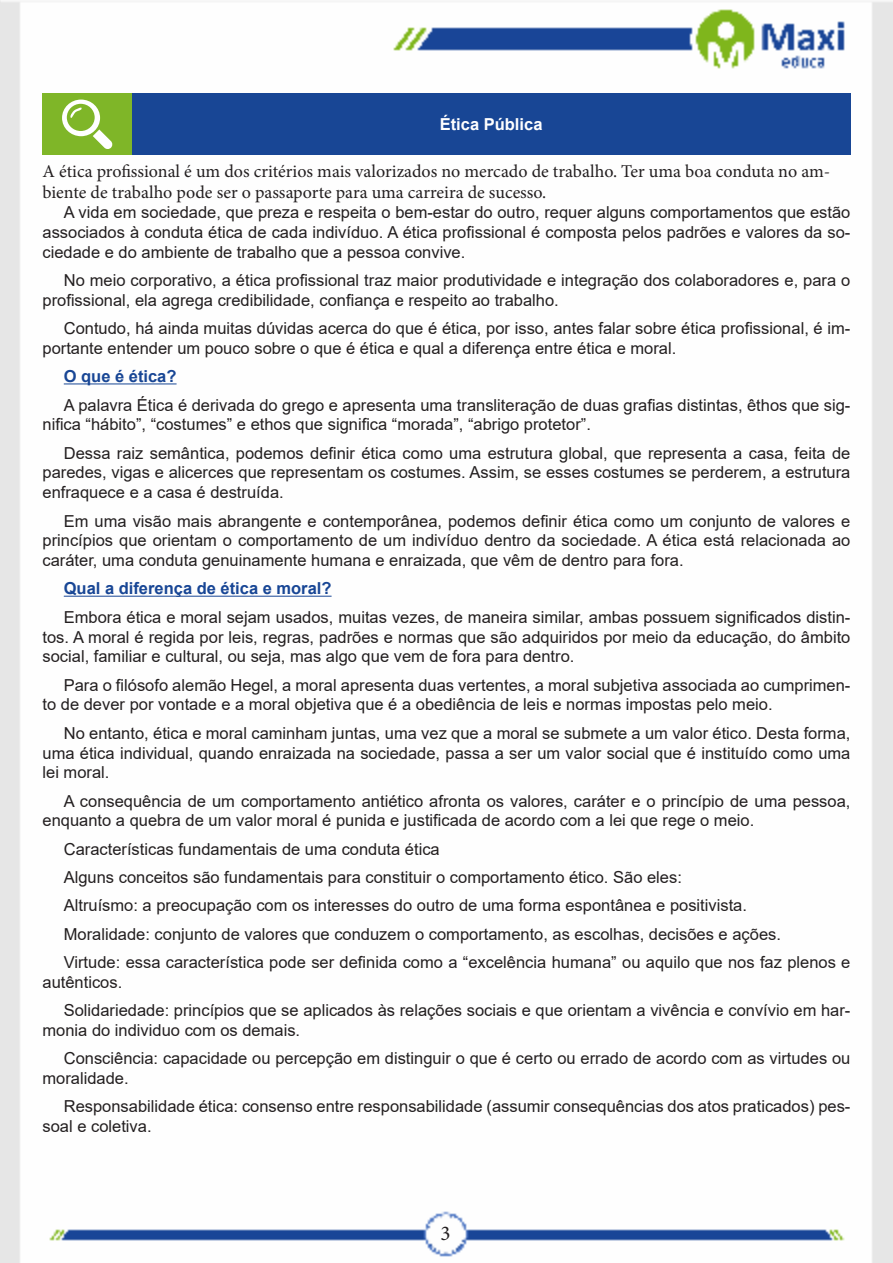
<style>
.page{position:relative;width:893px;height:1263px;background:#fff}
.page>*{position:absolute;margin:0;border:0;box-sizing:border-box;transform-origin:0 0}
.t1{font:21px "Minion Pro";color:#231f20}
.t2{font:18px/21.6px "Minion Pro";color:#231f20}
.Texto{font:16.5px/19.8px "Arial";color:#231f20}
.Texto-2{font:700 16.5px "Arial";color:#184695}
.Titulo_de_Caixa{font:700 16.5px "Arial";color:#fff}
</style>
<div class="page">
<img style="left:0;top:0;width:893px;height:1263px">
<hr style="left:64px;top:384px;width:113px;height:1px;background:#184695">
<hr style="left:64px;top:596px;width:268px;height:1px;background:#184695">
<div style="left:43px;top:94px;width:89px;height:61px;background:#7fb628"></div>
<div style="left:132px;top:94px;width:718px;height:61px;background:#184695"></div>
<svg style="left:62px;top:100px;width:51px;height:49px"></svg>
<p class="Titulo_de_Caixa" style="left:440px;top:113px;width:104px">Ética Pública</p>
<p class="t2" style="left:43px;top:160px;width:789px">A ética profissional é um dos critérios mais valorizados no mercado de trabalho. Ter uma boa conduta no am&shy;biente de trabalho pode ser o passaporte para uma carreira de sucesso.</p>
<p class="Texto" style="left:43px;top:202px;width:809px;text-align:justify;text-indent:21px">A vida em sociedade, que preza e respeita o bem-estar do outro, requer alguns comportamentos que estão associados à conduta ética de cada indivíduo. A ética profissional é composta pelos padrões e valores da so&shy;ciedade e do ambiente de trabalho que a pessoa convive.</p>
<p class="Texto" style="left:43px;top:270px;width:809px;text-indent:21px">No meio corporativo, a ética profissional traz maior produtividade e integração dos colaboradores e, para o profissional, ela agrega credibilidade, confiança e respeito ao trabalho.</p>
<p class="Texto" style="left:43px;top:318px;width:809px;text-indent:21px">Contudo, há ainda muitas dúvidas acerca do que é ética, por isso, antes falar sobre ética profissional, é im&shy;portante entender um pouco sobre o que é ética e qual a diferença entre ética e moral.</p>
<p class="Texto-2" style="left:64px;top:365px;width:114px">O que é ética?</p>
<p class="Texto" style="left:43px;top:395px;width:809px;text-indent:21px">A palavra Ética é derivada do grego e apresenta uma transliteração de duas grafias distintas, êthos que sig&shy;nifica “hábito”, “costumes” e ethos que significa “morada”, “abrigo protetor”.</p>
<p class="Texto" style="left:43px;top:443px;width:809px;text-align:justify;text-indent:21px">Dessa raiz semântica, podemos definir ética como uma estrutura global, que representa a casa, feita de paredes, vigas e alicerces que representam os costumes. Assim, se esses costumes se perderem, a estrutura enfraquece e a casa é destruída.</p>
<p class="Texto" style="left:43px;top:511px;width:809px;text-align:justify;text-indent:21px">Em uma visão mais abrangente e contemporânea, podemos definir ética como um conjunto de valores e princípios que orientam o comportamento de um indivíduo dentro da sociedade. A ética está relacionada ao caráter, uma conduta genuinamente humana e enraizada, que vêm de dentro para fora.</p>
<p class="Texto-2" style="left:64px;top:577px;width:269px">Qual a diferença de ética e moral?</p>
<p class="Texto" style="left:43px;top:607px;width:809px;text-align:justify;text-indent:21px">Embora ética e moral sejam usados, muitas vezes, de maneira similar, ambas possuem significados distin&shy;tos. A moral é regida por leis, regras, padrões e normas que são adquiridos por meio da educação, do âmbito social, familiar e cultural, ou seja, mas algo que vem de fora para dentro.</p>
<p class="Texto" style="left:43px;top:675px;width:809px;text-indent:21px">Para o filósofo alemão Hegel, a moral apresenta duas vertentes, a moral subjetiva associada ao cumprimen&shy;to de dever por vontade e a moral objetiva que é a obediência de leis e normas impostas pelo meio.</p>
<p class="Texto" style="left:43px;top:723px;width:809px;text-align:justify;text-indent:21px">No entanto, ética e moral caminham juntas, uma vez que a moral se submete a um valor ético. Desta forma, uma ética individual, quando enraizada na sociedade, passa a ser um valor social que é instituído como uma lei moral.</p>
<p class="Texto" style="left:43px;top:791px;width:809px;text-indent:21px">A consequência de um comportamento antiético afronta os valores, caráter e o princípio de uma pessoa, enquanto a quebra de um valor moral é punida e justificada de acordo com a lei que rege o meio.</p>
<p class="Texto" style="left:64px;top:839px;width:378px">Características fundamentais de uma conduta ética</p>
<p class="Texto" style="left:64px;top:867px;width:620px">Alguns conceitos são fundamentais para constituir o comportamento ético. São eles:</p>
<p class="Texto" style="left:64px;top:895px;width:685px">Altruísmo: a preocupação com os interesses do outro de uma forma espontânea e positivista.</p>
<p class="Texto" style="left:64px;top:924px;width:719px">Moralidade: conjunto de valores que conduzem o comportamento, as escolhas, decisões e ações.</p>
<p class="Texto" style="left:43px;top:952px;width:809px;text-indent:21px">Virtude: essa característica pode ser definida como a “excelência humana” ou aquilo que nos faz plenos e autênticos.</p>
<p class="Texto" style="left:43px;top:1000px;width:809px;text-indent:21px">Solidariedade: princípios que se aplicados às relações sociais e que orientam a vivência e convívio em har&shy;monia do individuo com os demais.</p>
<p class="Texto" style="left:43px;top:1048px;width:809px;text-indent:21px">Consciência: capacidade ou percepção em distinguir o que é certo ou errado de acordo com as virtudes ou moralidade.</p>
<p class="Texto" style="left:43px;top:1096px;width:809px;text-indent:21px">Responsabilidade ética: consenso entre responsabilidade (assumir consequências dos atos praticados) pes&shy;soal e coletiva.</p>
<p class="t1" style="left:440px;top:1219px;width:12px">3</p>
</div>
